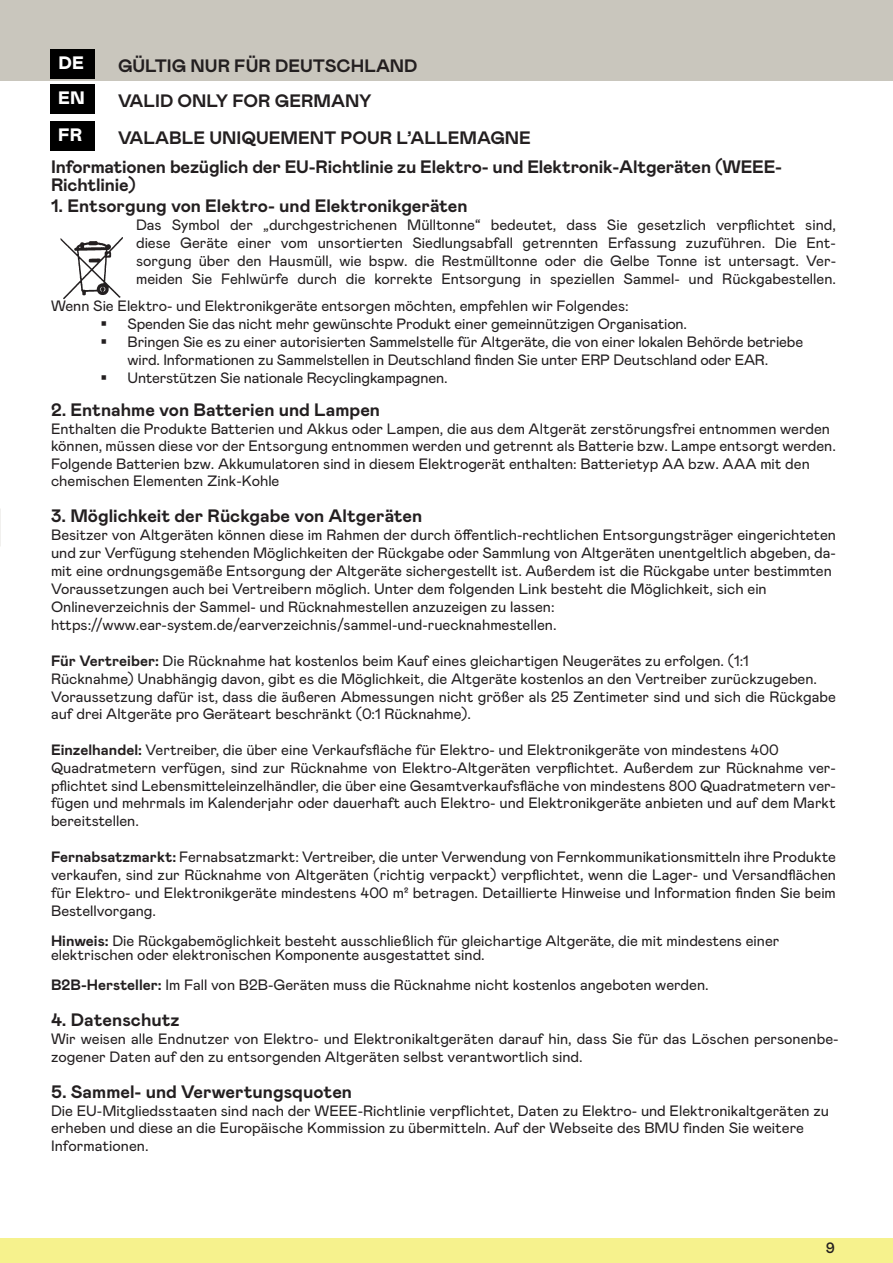
<style>
.page{position:relative;width:893px;height:1263px;background:#fff}
.page>*{position:absolute;margin:0;border:0;box-sizing:border-box;transform-origin:0 0}
.t1{font:700 18px/28.7px "Mabry";color:#231f20}
.t2{font:900 18px "Mabry";color:#fff}
.t3{font:15px/18px "Mabry";color:#231f20}
.t4{font:500 15px "Mabry";color:#231f20}
.s1{font-weight:700}
</style>
<div class="page">
<div style="left:0;top:0;width:893px;height:81px;background:#c9c6bd"></div>
<div style="left:0;top:1238px;width:893px;height:25px;background:#f6f28d"></div>
<div style="left:50px;top:49px;width:45px;height:30px;background:#000"></div>
<div style="left:50px;top:84px;width:45px;height:29px;background:#000"></div>
<div style="left:50px;top:121px;width:45px;height:30px;background:#000"></div>
<img style="left:60px;top:237px;width:63px;height:63px">
<p class="t2" style="left:58px;top:50px;width:27px">DE</p>
<p class="t1" style="left:118px;top:51px;width:301px">GÜLTIG NUR FÜR DEUTSCHLAND</p>
<p class="t2" style="left:58px;top:84px;width:28px">EN</p>
<p class="t1" style="left:118px;top:85px;width:255px">VALID ONLY FOR GERMANY</p>
<p class="t2" style="left:58px;top:122px;width:26px">FR</p>
<p class="t1" style="left:51px;top:123px;width:733px;text-indent:67px">VALABLE UNIQUEMENT POUR L’ALLEMAGNE<br>Informationen bezüglich der EU-Richtlinie zu Elektro- und Elektronik-Altgeräten (WEEE-</p>
<p class="t1" style="left:51px;top:169px;width:86px">Richtlinie)</p>
<p class="t1" style="left:51px;top:190px;width:418px">1. Entsorgung von Elektro- und Elektronikgeräten</p>
<p class="t3" style="left:136px;top:215px;width:701px;text-align:justify">Das Symbol der „durchgestrichenen Mülltonne“ bedeutet, dass Sie gesetzlich verpflichtet sind, diese Geräte einer vom unsortierten Siedlungsabfall getrennten Erfassung zuzuführen. Die Ent&shy;sorgung über den Hausmüll, wie bspw. die Restmülltonne oder die Gelbe Tonne ist untersagt. Ver&shy;meiden Sie Fehlwürfe durch die korrekte Entsorgung in speziellen Sammel- und Rückgabestellen.</p>
<p class="t3" style="left:128px;top:296px;width:677px;text-indent:-77px">Wenn Sie Elektro- und Elektronikgeräte entsorgen möchten, empfehlen wir Folgendes:<br>Spenden Sie das nicht mehr gewünschte Produkt einer gemeinnützigen Organisation.<br>Bringen Sie es zu einer autorisierten Sammelstelle für Altgeräte, die von einer lokalen Behörde betriebe wird. Informationen zu Sammelstellen in Deutschland finden Sie unter ERP Deutschland oder EAR.<br>Unterstützen Sie nationale Recyclingkampagnen.</p>
<p class="t1" style="left:51px;top:394px;width:331px">2. Entnahme von Batterien und Lampen</p>
<p class="t3" style="left:51px;top:419px;width:786px;line-height:17.5px">Enthalten die Produkte Batterien und Akkus oder Lampen, die aus dem Altgerät zerstörungsfrei entnommen werden können, müssen diese vor der Entsorgung entnommen werden und getrennt als Batterie bzw. Lampe entsorgt werden.<br>Folgende Batterien bzw. Akkumulatoren sind in diesem Elektrogerät enthalten: Batterietyp AA bzw. AAA mit den chemischen Elementen Zink-Kohle</p>
<p class="t1" style="left:51px;top:501px;width:373px">3. Möglichkeit der Rückgabe von Altgeräten</p>
<p class="t3" style="left:51px;top:525px;width:786px">Besitzer von Altgeräten können diese im Rahmen der durch öffentlich-rechtlichen Entsorgungsträger eingerichteten und zur Verfügung stehenden Möglichkeiten der Rückgabe oder Sammlung von Altgeräten unentgeltlich abgeben, da&shy;mit eine ordnungsgemäße Entsorgung der Altgeräte sichergestellt ist. Außerdem ist die Rückgabe unter bestimmten Voraussetzungen auch bei Vertreibern möglich. Unter dem folgenden Link besteht die Möglichkeit, sich ein Onlineverzeichnis der Sammel- und Rücknahmestellen anzuzeigen zu lassen: https://www.ear-system.de/earverzeichnis/sammel-und-ruecknahmestellen.</p>
<p class="t3" style="left:51px;top:652px;width:786px;line-height:17.5px"><span class="s1">Für Vertreiber:</span> Die Rücknahme hat kostenlos beim Kauf eines gleichartigen Neugerätes zu erfolgen. (1:1<br>Rücknahme) Unabhängig davon, gibt es die Möglichkeit, die Altgeräte kostenlos an den Vertreiber zurückzugeben.<br>Voraussetzung dafür ist, dass die äußeren Abmessungen nicht größer als 25 Zentimeter sind und sich die Rückgabe auf drei Altgeräte pro Geräteart beschränkt (0:1 Rücknahme).</p>
<p class="t3" style="left:51px;top:740px;width:786px"><span class="s1">Einzelhandel:</span> Vertreiber, die über eine Verkaufsfläche für Elektro- und Elektronikgeräte von mindestens 400<br>Quadratmetern verfügen, sind zur Rücknahme von Elektro-Altgeräten verpflichtet. Außerdem zur Rücknahme ver&shy;pflichtet sind Lebensmitteleinzelhändler, die über eine Gesamtverkaufsfläche von mindestens 800 Quadratmetern ver&shy;fügen und mehrmals im Kalenderjahr oder dauerhaft auch Elektro- und Elektronikgeräte anbieten und auf dem Markt bereitstellen.</p>
<p class="t3" style="left:51px;top:847px;width:786px;text-align:justify"><span class="s1">Fernabsatzmarkt:</span> Fernabsatzmarkt: Vertreiber, die unter Verwendung von Fernkommunikationsmitteln ihre Produkte verkaufen, sind zur Rücknahme von Altgeräten (richtig verpackt) verpflichtet, wenn die Lager- und Versandflächen für Elektro- und Elektronikgeräte mindestens 400 m² betragen. Detaillierte Hinweise und Information finden Sie beim Bestellvorgang.</p>
<p class="t3" style="left:51px;top:933px;width:730px;line-height:13.8px"><span class="s1">Hinweis:</span> Die Rückgabemöglichkeit besteht ausschließlich für gleichartige Altgeräte, die mit mindestens einer elektrischen oder elektronischen Komponente ausgestattet sind.</p>
<p class="t3" style="left:51px;top:975px;width:659px"><span class="s1">B2B-Hersteller:</span> Im Fall von B2B-Geräten muss die Rücknahme nicht kostenlos angeboten werden.</p>
<p class="t1" style="left:51px;top:1004px;width:130px">4. Datenschutz</p>
<p class="t3" style="left:51px;top:1029px;width:789px">Wir weisen alle Endnutzer von Elektro- und Elektronikaltgeräten darauf hin, dass Sie für das Löschen personenbe&shy;zogener Daten auf den zu entsorgenden Altgeräten selbst verantwortlich sind.</p>
<p class="t1" style="left:51px;top:1076px;width:303px">5. Sammel- und Verwertungsquoten</p>
<p class="t3" style="left:51px;top:1101px;width:779px;line-height:17.4px">Die EU-Mitgliedsstaaten sind nach der WEEE-Richtlinie verpflichtet, Daten zu Elektro- und Elektronikaltgeräten zu erheben und diese an die Europäische Kommission zu übermitteln. Auf der Webseite des BMU finden Sie weitere<br>Informationen.</p>
<p class="t4" style="left:826px;top:1237px;width:10px">9</p>
</div>
